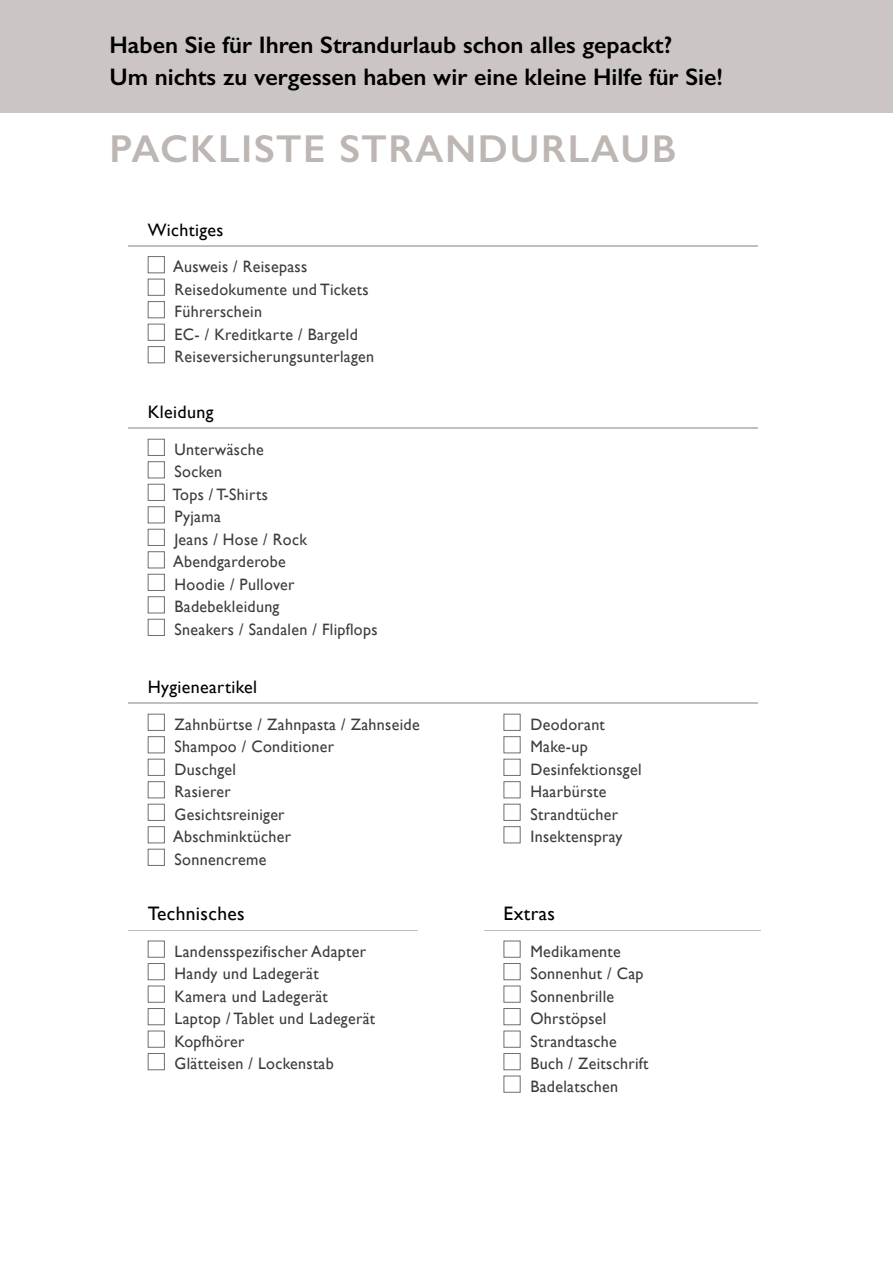
<style>
.page{position:relative;width:893px;height:1263px;background:#fff}
.page>*{position:absolute;margin:0;border:0;box-sizing:border-box;transform-origin:0 0}
.t1{font:600 39px "Gill Sans";letter-spacing:.04em;color:#bdb6b2}
.t2{font:600 24px/31.5px "Gill Sans";color:#000}
.t3{font:19.5px "Gill Sans";letter-spacing:.02em;color:#000}
.t4{font:18px "Gill Sans";letter-spacing:.02em;color:#000}
.t5{font:16.5px/22.5px "Gill Sans";letter-spacing:.02em;color:#3c3c3b}
</style>
<div class="page">
<div style="left:0;top:0;width:893px;height:113px;background:#cbc6c3"></div>
<hr style="left:129px;top:245px;width:629px;height:1px;background:#bdb6b2">
<hr style="left:129px;top:428px;width:629px;height:1px;background:#bdb6b2">
<hr style="left:129px;top:702px;width:629px;height:2px;background:#bdb6b2">
<hr style="left:129px;top:930px;width:289px;height:1px;background:#bdb6b2">
<hr style="left:484px;top:930px;width:277px;height:1px;background:#bdb6b2">
<div style="left:148px;top:256px;width:17px;height:17px;background:#fff;border:1px solid #706f6f"></div>
<div style="left:148px;top:279px;width:17px;height:17px;background:#fff;border:1px solid #706f6f"></div>
<div style="left:148px;top:301px;width:17px;height:17px;background:#fff;border:1px solid #706f6f"></div>
<div style="left:148px;top:324px;width:17px;height:17px;background:#fff;border:1px solid #706f6f"></div>
<div style="left:148px;top:346px;width:17px;height:17px;background:#fff;border:1px solid #706f6f"></div>
<div style="left:148px;top:439px;width:17px;height:17px;background:#fff;border:1px solid #706f6f"></div>
<div style="left:148px;top:461px;width:17px;height:17px;background:#fff;border:1px solid #706f6f"></div>
<div style="left:148px;top:484px;width:17px;height:17px;background:#fff;border:1px solid #706f6f"></div>
<div style="left:148px;top:506px;width:17px;height:17px;background:#fff;border:1px solid #706f6f"></div>
<div style="left:148px;top:529px;width:17px;height:17px;background:#fff;border:1px solid #706f6f"></div>
<div style="left:148px;top:551px;width:17px;height:17px;background:#fff;border:1px solid #706f6f"></div>
<div style="left:148px;top:574px;width:17px;height:17px;background:#fff;border:1px solid #706f6f"></div>
<div style="left:148px;top:596px;width:17px;height:17px;background:#fff;border:1px solid #706f6f"></div>
<div style="left:148px;top:619px;width:17px;height:17px;background:#fff;border:1px solid #706f6f"></div>
<div style="left:148px;top:714px;width:17px;height:17px;background:#fff;border:1px solid #706f6f"></div>
<div style="left:148px;top:736px;width:17px;height:17px;background:#fff;border:1px solid #706f6f"></div>
<div style="left:148px;top:759px;width:17px;height:17px;background:#fff;border:1px solid #706f6f"></div>
<div style="left:148px;top:781px;width:17px;height:17px;background:#fff;border:1px solid #706f6f"></div>
<div style="left:148px;top:804px;width:17px;height:17px;background:#fff;border:1px solid #706f6f"></div>
<div style="left:148px;top:826px;width:17px;height:17px;background:#fff;border:1px solid #706f6f"></div>
<div style="left:148px;top:849px;width:17px;height:17px;background:#fff;border:1px solid #706f6f"></div>
<div style="left:504px;top:714px;width:17px;height:17px;background:#fff;border:1px solid #706f6f"></div>
<div style="left:504px;top:736px;width:17px;height:17px;background:#fff;border:1px solid #706f6f"></div>
<div style="left:504px;top:759px;width:17px;height:17px;background:#fff;border:1px solid #706f6f"></div>
<div style="left:504px;top:781px;width:17px;height:17px;background:#fff;border:1px solid #706f6f"></div>
<div style="left:504px;top:804px;width:17px;height:17px;background:#fff;border:1px solid #706f6f"></div>
<div style="left:504px;top:826px;width:17px;height:17px;background:#fff;border:1px solid #706f6f"></div>
<div style="left:148px;top:941px;width:17px;height:17px;background:#fff;border:1px solid #706f6f"></div>
<div style="left:148px;top:963px;width:17px;height:17px;background:#fff;border:1px solid #706f6f"></div>
<div style="left:148px;top:986px;width:17px;height:17px;background:#fff;border:1px solid #706f6f"></div>
<div style="left:148px;top:1008px;width:17px;height:17px;background:#fff;border:1px solid #706f6f"></div>
<div style="left:148px;top:1031px;width:17px;height:17px;background:#fff;border:1px solid #706f6f"></div>
<div style="left:148px;top:1053px;width:17px;height:17px;background:#fff;border:1px solid #706f6f"></div>
<div style="left:504px;top:941px;width:17px;height:17px;background:#fff;border:1px solid #706f6f"></div>
<div style="left:504px;top:963px;width:17px;height:17px;background:#fff;border:1px solid #706f6f"></div>
<div style="left:504px;top:986px;width:17px;height:17px;background:#fff;border:1px solid #706f6f"></div>
<div style="left:504px;top:1008px;width:17px;height:17px;background:#fff;border:1px solid #706f6f"></div>
<div style="left:504px;top:1031px;width:17px;height:17px;background:#fff;border:1px solid #706f6f"></div>
<div style="left:504px;top:1053px;width:17px;height:17px;background:#fff;border:1px solid #706f6f"></div>
<div style="left:504px;top:1076px;width:17px;height:17px;background:#fff;border:1px solid #706f6f"></div>
<h2 class="t2" style="left:109px;top:29px;width:615px">Haben Sie für Ihren Strandurlaub schon alles gepackt?<br>Um nichts zu vergessen haben wir eine kleine Hilfe für Sie!</h2>
<h1 class="t1" style="left:109px;top:125px;width:568px">PACKLISTE STRANDURLAUB</h1>
<p class="t4" style="left:148px;top:219px;width:77px">Wichtiges</p>
<p class="t5" style="left:173px;top:256px;width:203px">Ausweis / Reisepass<br>Reisedokumente und Tickets<br>Führerschein<br>EC- / Kreditkarte / Bargeld<br>Reiseversicherungsunterlagen</p>
<p class="t4" style="left:148px;top:401px;width:67px">Kleidung</p>
<p class="t5" style="left:173px;top:438px;width:206px">Unterwäsche<br>Socken<br>Tops / T-Shirts<br>Pyjama<br>Jeans / Hose / Rock<br>Abendgarderobe<br>Hoodie / Pullover<br>Badebekleidung<br>Sneakers / Sandalen / Flipflops</p>
<p class="t4" style="left:148px;top:676px;width:111px">Hygieneartikel</p>
<p class="t5" style="left:173px;top:713px;width:248px">Zahnbürtse / Zahnpasta / Zahnseide<br>Shampoo / Conditioner<br>Duschgel<br>Rasierer<br>Gesichtsreiniger<br>Abschminktücher<br>Sonnencreme</p>
<p class="t5" style="left:530px;top:713px;width:113px">Deodorant<br>Make-up<br>Desinfektionsgel<br>Haarbürste<br>Strandtücher<br>Insektenspray</p>
<p class="t3" style="left:148px;top:902px;width:99px">Technisches</p>
<p class="t3" style="left:503px;top:902px;width:53px">Extras</p>
<p class="t5" style="left:175px;top:940px;width:202px">Landensspezifischer Adapter<br>Handy und Ladegerät<br>Kamera und Ladegerät<br>Laptop / Tablet und Ladegerät<br>Kopfhörer<br>Glätteisen / Lockenstab</p>
<p class="t5" style="left:530px;top:940px;width:120px">Medikamente<br>Sonnenhut / Cap<br>Sonnenbrille<br>Ohrstöpsel<br>Strandtasche<br>Buch / Zeitschrift<br>Badelatschen</p>
</div>
